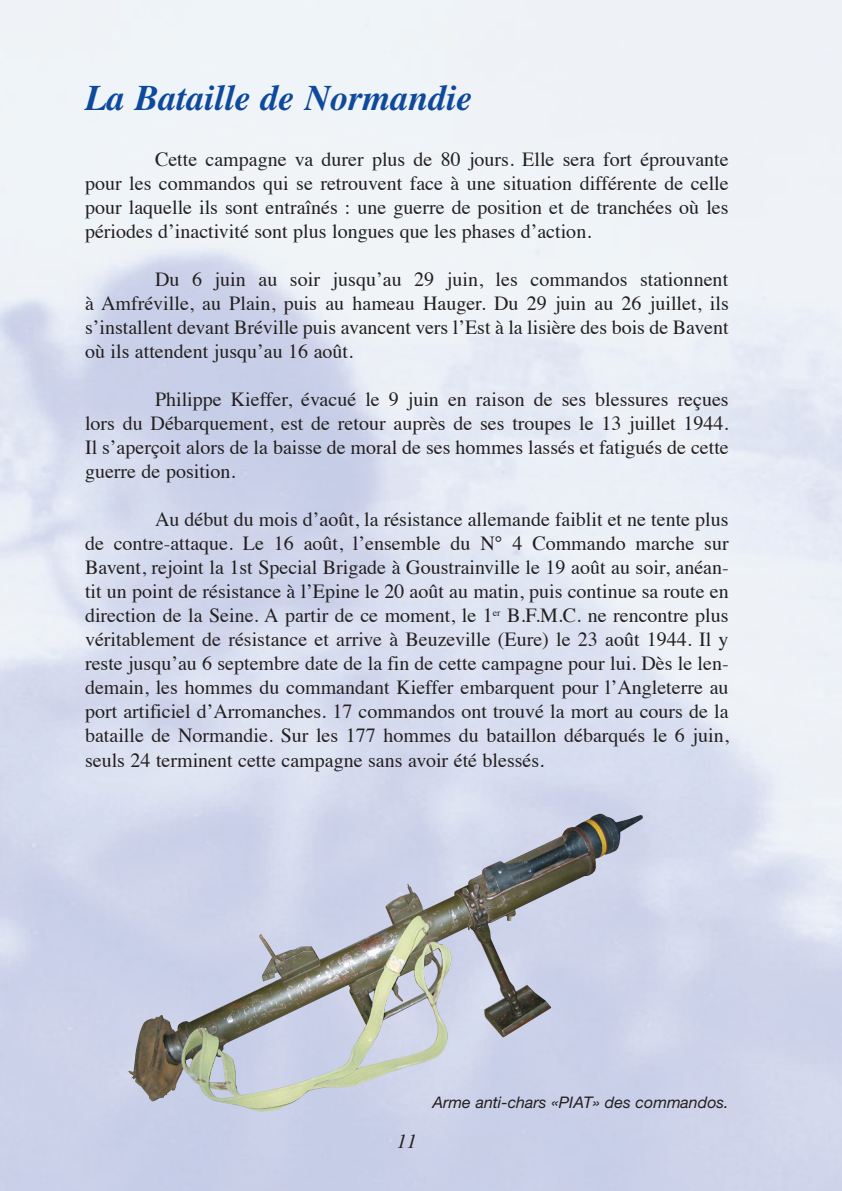
<style>
.page{position:relative;width:842px;height:1191px;background:#fff}
.page>*{position:absolute;margin:0;border:0;box-sizing:border-box;transform-origin:0 0}
.t1{font:italic 700 36px "Times";color:#0f499d}
.t2{font:20px/24px "Times";color:#231f20;text-align:justify}
.t3{font:italic 20px "Times";color:#231f20}
.t4{font:italic 16px "Helvetica Neue";color:#231f20}
</style>
<div class="page">
<img style="left:128px;top:813px;width:515px;height:288px">
<h1 class="t1" style="left:85px;top:85px;width:389px">La Bataille de Normandie</h1>
<p class="t2" style="left:85px;top:149px;width:645px;text-indent:70px">Cette campagne va durer plus de 80 jours. Elle sera fort éprouvante pour les commandos qui se retrouvent face à une situation différente de celle pour laquelle ils sont entraînés : une guerre de position et de tranchées où les périodes d’inactivité sont plus longues que les phases d’action.</p>
<p class="t2" style="left:85px;top:269px;width:645px;text-indent:70px">Du 6 juin au soir jusqu’au 29 juin, les commandos stationnent à Amfréville, au Plain, puis au hameau Hauger. Du 29 juin au 26 juillet, ils s’installent devant Bréville puis avancent vers l’Est à la lisière des bois de Bavent où ils attendent jusqu’au 16 août.</p>
<p class="t2" style="left:85px;top:389px;width:645px;text-indent:70px">Philippe Kieffer, évacué le 9 juin en raison de ses blessures reçues lors du Débarquement, est de retour auprès de ses troupes le 13 juillet 1944.<br>Il s’aperçoit alors de la baisse de moral de ses hommes lassés et fatigués de cette guerre de position.</p>
<p class="t2" style="left:85px;top:509px;width:645px;text-indent:70px">Au début du mois d’août, la résistance allemande faiblit et ne tente plus de contre-attaque. Le 16 août, l’ensemble du N° 4 Commando marche sur Bavent, rejoint la 1st Special Brigade à Goustrainville le 19 août au soir, anéan&shy;tit un point de résistance à l’Epine le 20 août au matin, puis continue sa route en direction de la Seine. A partir de ce moment, le 1<sup>er</sup> B.F.M.C. ne rencontre plus véritablement de résistance et arrive à Beuzeville (Eure) le 23 août 1944. Il y reste jusqu’au 6 septembre date de la fin de cette campagne pour lui. Dès le len&shy;demain, les hommes du commandant Kieffer embarquent pour l’Angleterre au port artificiel d’Arromanches. 17 commandos ont trouvé la mort au cours de la bataille de Normandie. Sur les 177 hommes du bataillon débarqués le 6 juin, seuls 24 terminent cette campagne sans avoir été blessés.</p>
<p class="t3" style="left:397px;top:1134px;width:21px">11</p>
<p class="t4" style="left:432px;top:1096px;width:298px">Arme anti-chars «PIAT» des commandos.</p>
</div>
